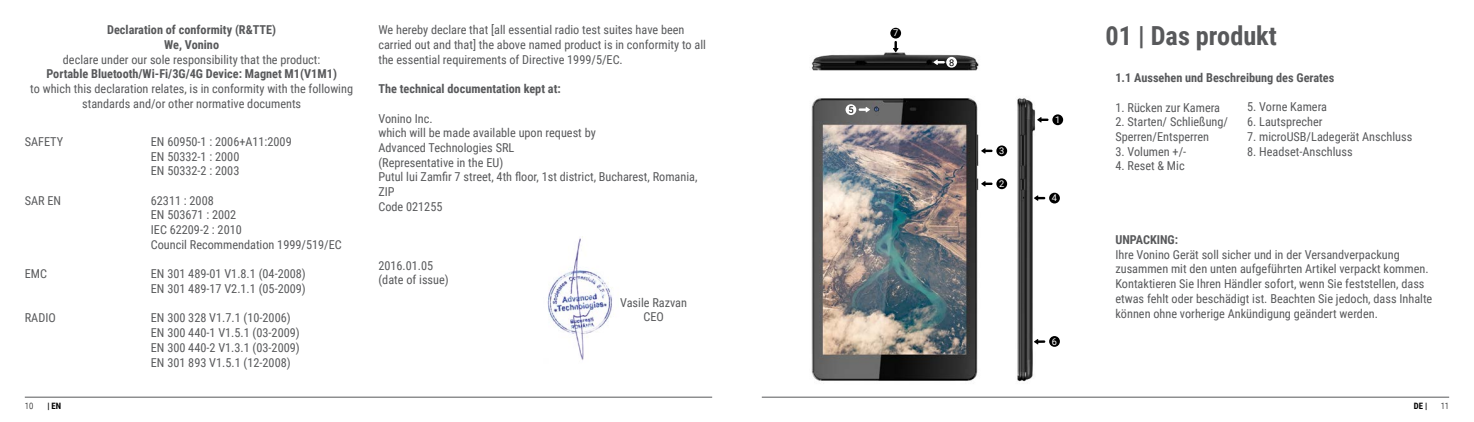
<style>
.page{position:relative;width:1474px;height:422px;background:#fff}
.page>*{position:absolute;margin:0;border:0;box-sizing:border-box;transform-origin:0 0}
.t1{font:700 26.25px "Roboto Condensed";color:#58595b}
.t2{font:12.25px/14.7px "Roboto Condensed";color:#58595b}
.t3{font:700 12.25px/14.7px "Roboto Condensed";color:#58595b;text-align:center}
.t4{font:9.28px "Roboto";color:#fff}
.t5{font:9.28px "Roboto";color:#000}
.t6{font:700 8.75px "Roboto Condensed";color:#000}
.t7{font:300 8.75px "Roboto Condensed";color:#000}
</style>
<div class="page">
<hr style="left:25px;top:397px;width:687px;height:1px;background:#58595b">
<hr style="left:761px;top:397px;width:688px;height:1px;background:#58595b">
<img style="left:547px;top:238px;width:65px;height:122px">
<img style="left:811px;top:48px;width:238px;height:334px">
<div style="left:845px;top:104px;width:11px;height:11px;background:#fff;border-radius:50%"></div>
<svg style="left:858px;top:107px;width:12px;height:5px"></svg>
<div style="left:946px;top:57px;width:11px;height:11px;background:#fff;border-radius:50%"></div>
<svg style="left:933px;top:59px;width:11px;height:6px"></svg>
<svg style="left:893px;top:41px;width:5px;height:11px"></svg>
<div style="left:890px;top:28px;width:11px;height:11px;background:#000;border-radius:50%"></div>
<svg style="left:1037px;top:117px;width:11px;height:5px"></svg>
<div style="left:1052px;top:114px;width:11px;height:11px;background:#000;border-radius:50%"></div>
<svg style="left:981px;top:148px;width:11px;height:6px"></svg>
<div style="left:996px;top:145px;width:11px;height:11px;background:#000;border-radius:50%"></div>
<svg style="left:981px;top:181px;width:11px;height:5px"></svg>
<div style="left:996px;top:178px;width:11px;height:11px;background:#000;border-radius:50%"></div>
<svg style="left:1033px;top:195px;width:12px;height:6px"></svg>
<div style="left:1049px;top:193px;width:10px;height:10px;background:#000;border-radius:50%"></div>
<svg style="left:1033px;top:339px;width:12px;height:5px"></svg>
<div style="left:1049px;top:336px;width:10px;height:11px;background:#000;border-radius:50%"></div>
<p class="t3" style="left:107px;top:22px;width:171px">Declaration of conformity (R&amp;TTE)<br>We, Vonino</p>
<p class="t2" style="left:63px;top:51px;width:259px">declare under our sole responsibility that the product:</p>
<p class="t3" style="left:46px;top:66px;width:292px">Portable Bluetooth/Wi-Fi/3G/4G Device: Magnet M1(V1M1)</p>
<p class="t2" style="left:30px;top:81px;width:324px;text-align:center">to which this declaration relates, is in conformity with the following standards and/or other normative documents</p>
<p class="t2" style="left:25px;top:134px;width:40px">SAFETY</p>
<p class="t2" style="left:151px;top:134px;width:142px">EN 60950-1 : 2006+A11:2009<br>EN 50332-1 : 2000<br>EN 50332-2 : 2003</p>
<p class="t2" style="left:25px;top:192px;width:38px">SAR EN</p>
<p class="t2" style="left:151px;top:192px;width:192px">62311 : 2008<br>EN 503671 : 2002<br>IEC 62209-2 : 2010<br>Council Recommendation 1999/519/EC</p>
<p class="t2" style="left:25px;top:266px;width:24px">EMC</p>
<p class="t2" style="left:151px;top:266px;width:156px">EN 301 489-01 V1.8.1 (04-2008)<br>EN 301 489-17 V2.1.1 (05-2009)</p>
<p class="t2" style="left:25px;top:310px;width:32px">RADIO</p>
<p class="t2" style="left:151px;top:310px;width:150px">EN 300 328 V1.7.1 (10-2006)<br>EN 300 440-1 V1.5.1 (03-2009)<br>EN 300 440-2 V1.3.1 (03-2009)<br>EN 301 893 V1.5.1 (12-2008)</p>
<p class="t2" style="left:378px;top:22px;width:329px">We hereby declare that [all essential radio test suites have been carried out and that] the above named product is in conformity to all the essential requirements of Directive 1999/5/EC.</p>
<p class="t3" style="left:378px;top:81px;width:184px">The technical documentation kept at:</p>
<p class="t2" style="left:378px;top:110px;width:320px">Vonino Inc.<br>which will be made available upon request by<br>Advanced Technologies SRL<br>(Representative in the EU)<br>Putul lui Zamfir 7 street, 4th floor, 1st district, Bucharest, Romania,<br>ZIP<br>Code 021255</p>
<p class="t2" style="left:378px;top:257px;width:72px">2016.01.05 (date of issue)</p>
<p class="t2" style="left:620px;top:294px;width:68px;text-align:center">Vasile Razvan<br>CEO</p>
<p class="t5" style="left:848px;top:103px;width:7px">5</p>
<p class="t4" style="left:893px;top:27px;width:7px">7</p>
<p class="t5" style="left:949px;top:56px;width:7px">8</p>
<p class="t4" style="left:999px;top:144px;width:7px">3</p>
<p class="t4" style="left:999px;top:177px;width:7px">2</p>
<p class="t4" style="left:1055px;top:113px;width:7px">1</p>
<p class="t4" style="left:1051px;top:191px;width:7px">4</p>
<h1 class="t1" style="left:1105px;top:17px;width:173px">01 | Das produkt</h1>
<p class="t3" style="left:1115px;top:70px;width:220px">1.1 Aussehen und Beschreibung des Gerates</p>
<p class="t2" style="left:1115px;top:99px;width:106px">1. Rücken zur Kamera</p>
<p class="t2" style="left:1115px;top:114px;width:114px">2. Starten/ Schließung/<br>Sperren/Entsperren</p>
<p class="t2" style="left:1115px;top:143px;width:72px">3. Volumen +/-</p>
<p class="t2" style="left:1115px;top:158px;width:71px">4. Reset &amp; Mic</p>
<p class="t2" style="left:1247px;top:99px;width:81px">5. Vorne Kamera</p>
<p class="t2" style="left:1247px;top:114px;width:77px">6. Lautsprecher</p>
<p class="t2" style="left:1247px;top:129px;width:167px">7. microUSB/Ladegerät Anschluss</p>
<p class="t2" style="left:1247px;top:143px;width:107px">8. Headset-Anschluss</p>
<p class="t3" style="left:1115px;top:232px;width:64px">UNPACKING:</p>
<p class="t2" style="left:1115px;top:246px;width:318px">Ihre Vonino Gerät soll sicher und in der Versandverpackung zusammen mit den unten aufgeführten Artikel verpackt kommen.<br>Kontaktieren Sie Ihren Händler sofort, wenn Sie feststellen, dass etwas fehlt oder beschädigt ist. Beachten Sie jedoch, dass Inhalte können ohne vorherige Ankündigung geändert werden.</p>
<p class="t7" style="left:25px;top:399px;width:10px">10</p>
<p class="t7" style="left:1440px;top:399px;width:10px">11</p>
<p class="t6" style="left:47px;top:399px;width:15px">| EN</p>
<p class="t6" style="left:1413px;top:399px;width:15px">DE |</p>
</div>
